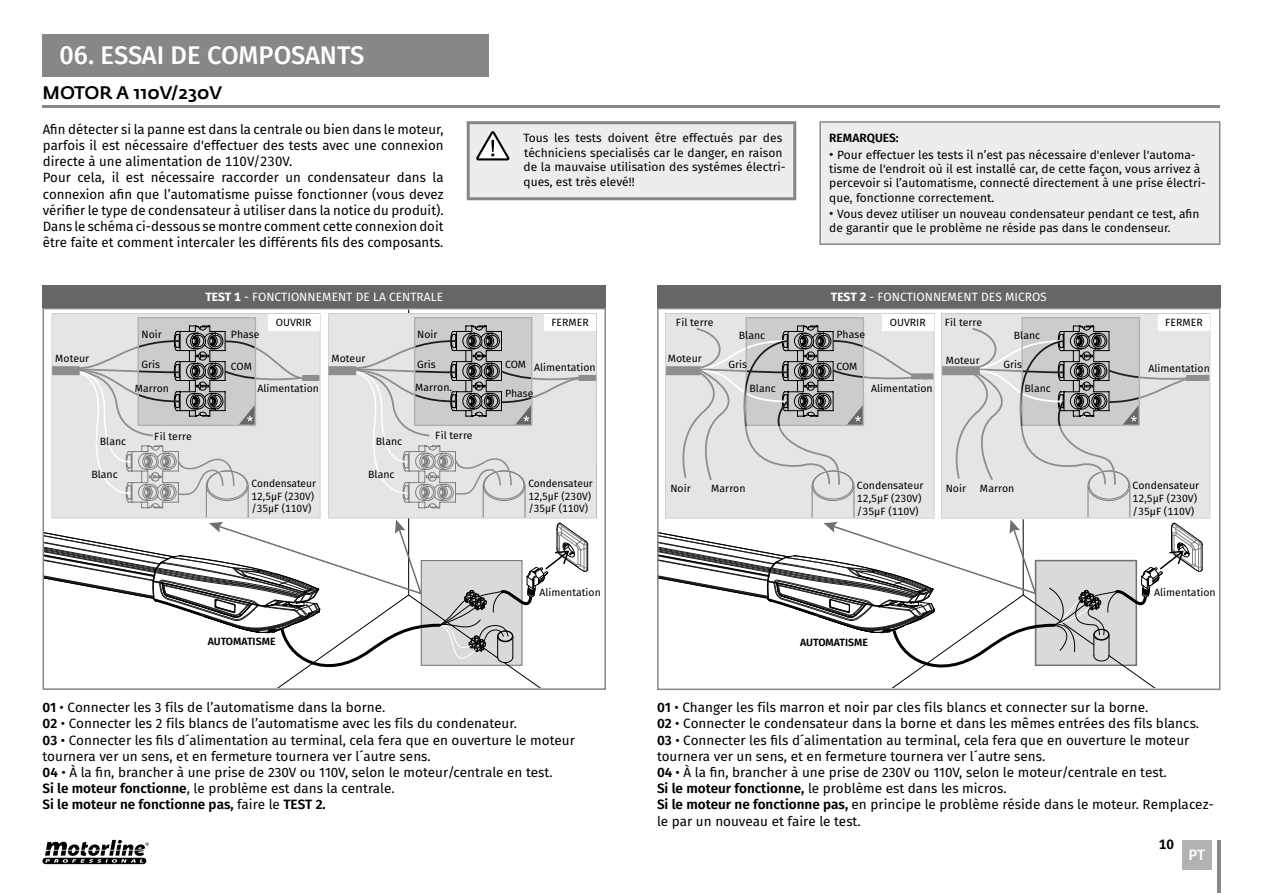
<style>
.page{position:relative;width:1263px;height:893px;background:#fff}
.page>*{position:absolute;margin:0;border:0;box-sizing:border-box;transform-origin:0 0}
.t1{font:500 25.5px "Fira Sans";color:#fff}
.t2{font:500 18px "Fedra Sans Std";letter-spacing:-.02em;color:#000}
.t3{font:500 15px "Fira Sans";color:#fff}
.t4{font:13.5px/16.2px "Fira Sans";color:#000}
.t5{font:600 13.5px "Fira Sans";color:#000}
.t6{font:12px/14.4px "Fira Sans";color:#000}
.t7{font:12px "Fira Sans";color:#fff}
.t8{font:600 12px "Fira Sans";color:#000}
.t9{font:10.5px/12.6px "Fira Sans";color:#000}
.t10{font:600 10.5px "Fira Sans";color:#000}
.s1{font-size:13.5px}
.s2{font-weight:700}
.s3{font-weight:600}
</style>
<div class="page">
<div style="left:43px;top:34px;width:446px;height:43px;background:#878787"></div>
<hr style="left:43px;top:105px;width:1177px;height:3px;background:#878787">
<div style="left:1182px;top:840px;width:29px;height:29px;background:#b3b2b2"></div>
<hr style="left:1217px;top:840px;width:3px;height:53px;background:#878787">
<svg style="left:43px;top:840px;width:106px;height:24px"></svg>
<svg style="left:46px;top:325px;width:551px;height:362px"></svg>
<svg style="left:52px;top:313px;width:268px;height:205px;background:#d2d2d2"></svg>
<svg style="left:328px;top:313px;width:269px;height:205px;background:#d2d2d2"></svg>
<div style="left:268px;top:314px;width:51px;height:16px;background:#fff"></div>
<div style="left:545px;top:314px;width:51px;height:16px;background:#fff"></div>
<div style="left:43px;top:308px;width:563px;height:382px;border:2px solid #878787"></div>
<svg style="left:665px;top:313px;width:269px;height:12px;background:#d8d8d7"></svg>
<div style="left:882px;top:314px;width:51px;height:16px;background:#fff"></div>
<svg style="left:660px;top:325px;width:551px;height:362px"></svg>
<svg style="left:941px;top:313px;width:269px;height:205px;background:#d4d4d4"></svg>
<div style="left:657px;top:308px;width:563px;height:382px;border:2px solid #878787"></div>
<div style="left:467px;top:121px;width:329px;height:79px;background:#ededed;border:3px solid #878787"></div>
<svg style="left:476px;top:131px;width:33px;height:29px"></svg>
<div style="left:819px;top:121px;width:401px;height:124px;background:#ededed;border:2px solid #878787"></div>
<div style="left:43px;top:285px;width:563px;height:23px;background:#666"></div>
<div style="left:657px;top:285px;width:563px;height:23px;background:#666"></div>
<h1 class="t1" style="left:60px;top:35px;width:306px">06. ESSAI DE COMPOSANTS</h1>
<h2 class="t2" style="left:43px;top:82px;width:181px">MOTOR A 110V/230V</h2>
<p class="t4" style="left:43px;top:121px;width:402px">Afin détecter si la panne est dans la centrale ou bien dans le moteur, parfois il est nécessaire d'effectuer des tests avec une connexion directe à une alimentation de 110V/230V.<br>Pour cela, il est nécessaire raccorder un condensateur dans la connexion afin que l’automatisme puisse fonctionner (vous devez vérifier le type de condensateur à utiliser dans la notice du produit).<br>Dans le schéma ci-dessous se montre comment cette connexion doit être faite et comment intercaler les différents fils des composants.</p>
<p class="t8" style="left:829px;top:128px;width:71px">REMARQUES:</p>
<p class="t6" style="left:523px;top:131px;width:264px">Tous les tests doivent être effectués par des téchniciens specialisés car le danger, en raison de la mauvaise utilisation des systémes électri&shy;ques, est très elevé!!</p>
<p class="t6" style="left:829px;top:147px;width:378px"><span class="s1">•</span> Pour effectuer les tests il n’est pas nécessaire d'enlever l'automa&shy;tisme de l'endroit où il est installé car, de cette façon, vous arrivez à percevoir si l’automatisme, connecté directement à une prise électri&shy;que, fonctionne correctement.</p>
<p class="t6" style="left:829px;top:206px;width:372px"><span class="s1">•</span> Vous devez utiliser un nouveau condensateur pendant ce test, afin de garantir que le problème ne réside pas dans le condenseur.</p>
<p class="t7" style="left:205px;top:287px;width:239px"><span class="s2">TEST 1</span> - FONCTIONNEMENT DE LA CENTRALE</p>
<p class="t7" style="left:831px;top:287px;width:217px"><span class="s2">TEST 2</span> - FONCTIONNEMENT DES MICROS</p>
<p class="t9" style="left:676px;top:316px;width:39px">Fil terre</p>
<p class="t9" style="left:945px;top:316px;width:39px">Fil terre</p>
<p class="t9" style="left:276px;top:316px;width:37px">OUVRIR</p>
<p class="t9" style="left:551px;top:316px;width:39px">FERMER</p>
<p class="t9" style="left:890px;top:316px;width:37px">OUVRIR</p>
<p class="t9" style="left:1165px;top:316px;width:39px">FERMER</p>
<p class="t9" style="left:142px;top:328px;width:22px">Noir</p>
<p class="t9" style="left:417px;top:328px;width:22px">Noir</p>
<p class="t9" style="left:142px;top:358px;width:20px">Gris</p>
<p class="t9" style="left:417px;top:358px;width:20px">Gris</p>
<p class="t9" style="left:135px;top:381px;width:36px">Marron</p>
<p class="t9" style="left:415px;top:381px;width:38px">Marron.</p>
<p class="t9" style="left:231px;top:328px;width:30px">Phase</p>
<p class="t9" style="left:55px;top:352px;width:36px">Moteur</p>
<p class="t9" style="left:331px;top:352px;width:36px">Moteur</p>
<p class="t9" style="left:231px;top:359px;width:23px">COM</p>
<p class="t9" style="left:505px;top:358px;width:23px">COM</p>
<p class="t9" style="left:534px;top:361px;width:63px">Alimentation</p>
<p class="t9" style="left:257px;top:382px;width:63px">Alimentation</p>
<p class="t9" style="left:505px;top:386px;width:30px">Phase</p>
<p class="t9" style="left:739px;top:329px;width:28px">Blanc</p>
<p class="t9" style="left:836px;top:328px;width:30px">Phase</p>
<p class="t9" style="left:1014px;top:329px;width:28px">Blanc</p>
<p class="t9" style="left:668px;top:352px;width:36px">Moteur</p>
<p class="t9" style="left:946px;top:354px;width:36px">Moteur</p>
<p class="t9" style="left:729px;top:358px;width:20px">Gris</p>
<p class="t9" style="left:836px;top:359px;width:23px">COM</p>
<p class="t9" style="left:1003px;top:358px;width:20px">Gris</p>
<p class="t9" style="left:750px;top:382px;width:28px">Blanc</p>
<p class="t9" style="left:871px;top:381px;width:63px">Alimentation</p>
<p class="t9" style="left:1024px;top:382px;width:28px">Blanc</p>
<p class="t9" style="left:1148px;top:362px;width:63px">Alimentation</p>
<p class="t9" style="left:154px;top:429px;width:39px">Fil terre</p>
<p class="t9" style="left:435px;top:429px;width:39px">Fil terre</p>
<p class="t9" style="left:100px;top:435px;width:28px">Blanc</p>
<p class="t9" style="left:376px;top:435px;width:28px">Blanc</p>
<p class="t9" style="left:91px;top:468px;width:28px">Blanc</p>
<p class="t9" style="left:368px;top:468px;width:28px">Blanc</p>
<p class="t9" style="left:252px;top:477px;width:66px">Condensateur<br>12,5μF (230V) /35μF (110V)</p>
<p class="t9" style="left:528px;top:477px;width:66px">Condensateur<br>12,5μF (230V) /35μF (110V)</p>
<p class="t9" style="left:1133px;top:479px;width:68px">Condensateur<br>12,5μF (230V) /35μF (110V)</p>
<p class="t9" style="left:857px;top:479px;width:68px">Condensateur<br>12,5μF (230V) /35μF (110V)</p>
<p class="t9" style="left:670px;top:482px;width:22px">Noir</p>
<p class="t9" style="left:711px;top:482px;width:36px">Marron</p>
<p class="t9" style="left:946px;top:482px;width:22px">Noir</p>
<p class="t9" style="left:980px;top:482px;width:36px">Marron</p>
<p class="t9" style="left:539px;top:586px;width:63px">Alimentation</p>
<p class="t9" style="left:1154px;top:586px;width:63px">Alimentation</p>
<p class="t10" style="left:208px;top:632px;width:69px">AUTOMATISME</p>
<p class="t10" style="left:800px;top:633px;width:69px">AUTOMATISME</p>
<p class="t4" style="left:43px;top:699px;width:534px"><span class="s3">01</span> • Connecter les 3 fils de l’automatisme dans la borne.<br><span class="s3">02</span> • Connecter les 2 fils blancs de l’automatisme avec les fils du condenateur.<br><span class="s3">03</span> • Connecter les fils d´alimentation au terminal, cela fera que en ouverture le moteur tournera ver un sens, et en fermeture tournera ver l´autre sens.<br><span class="s3">04</span> • À la fin, brancher à une prise de 230V ou 110V, selon le moteur/centrale en test.<br><span class="s3">Si le moteur fonctionne</span>, le problème est dans la centrale.<br><span class="s3">Si le moteur ne fonctionne pas,</span> faire le <span class="s3">TEST 2.</span></p>
<p class="t4" style="left:657px;top:699px;width:558px"><span class="s3">01</span> • Changer les fils marron et noir par cles fils blancs et connecter sur la borne.<br><span class="s3">02</span> • Connecter le condensateur dans la borne et dans les mêmes entrées des fils blancs.<br><span class="s3">03</span> • Connecter les fils d´alimentation au terminal, cela fera que en ouverture le moteur tournera ver un sens, et en fermeture tournera ver l´autre sens.<br><span class="s3">04</span> • À la fin, brancher à une prise de 230V ou 110V, selon le moteur/centrale en test.<br><span class="s3">Si le moteur fonctionne,</span> le problème est dans les micros.<br><span class="s3">Si le moteur ne fonctionne pas,</span> en principe le problème réside dans le moteur. Remplacez&shy;le par un nouveau et faire le test.</p>
<p class="t5" style="left:1154px;top:833px;width:25px">10A</p>
<p class="t5" style="left:1159px;top:833px;width:17px">10</p>
<p class="t3" style="left:1188px;top:842px;width:18px">PT</p>
</div>
